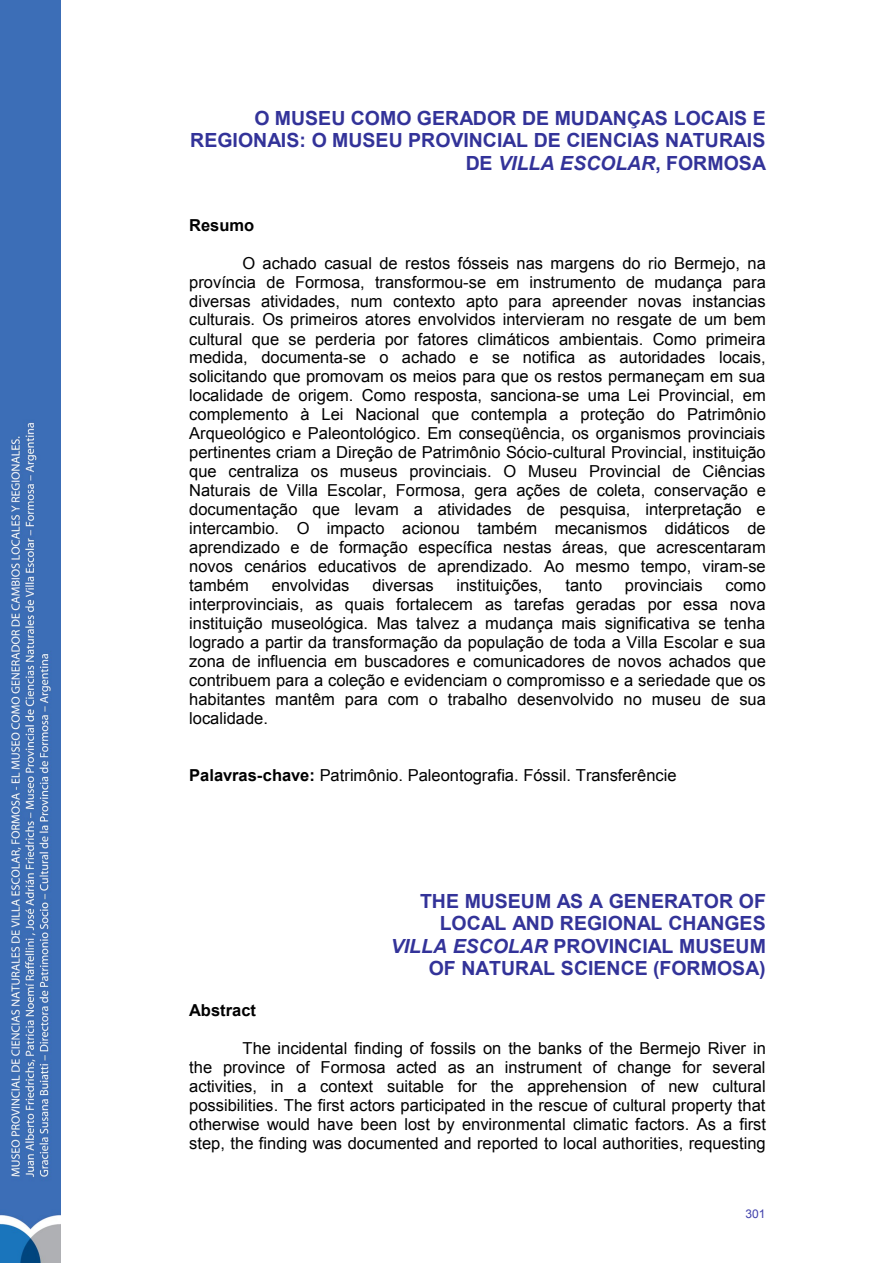
<style>
.page{position:relative;width:893px;height:1263px;background:#fff}
.page>*{position:absolute;margin:0;border:0;box-sizing:border-box;transform-origin:0 0}
.t1{font:700 19.5px/22.5px "Arial";color:#339;text-align:right}
.t2{font:16.5px/18.9px "Arial";color:#000;text-align:justify}
.t3{font:700 16.5px "Arial";color:#000}
.t4{font:12px "Arial";color:#4040ab}
.s1{font-style:italic}
.s2{font-weight:700}
</style>
<div class="page">
<img style="left:0;top:0;width:61px;height:1263px">
<p class="t1" style="left:190px;top:107px;width:577px">O MUSEU COMO GERADOR DE MUDANÇAS LOCAIS E<br>REGIONAIS: O MUSEU PROVINCIAL DE CIENCIAS NATURAIS<br>DE <span class="s1">VILLA ESCOLAR</span>, FORMOSA</p>
<p class="t3" style="left:189px;top:216px;width:66px">Resumo</p>
<p class="t2" style="left:189px;top:253px;width:578px;text-indent:53px">O achado casual de restos fósseis nas margens do rio Bermejo, na província de Formosa, transformou-se em instrumento de mudança para diversas atividades, num contexto apto para apreender novas instancias culturais. Os primeiros atores envolvidos intervieram no resgate de um bem cultural que se perderia por fatores climáticos ambientais. Como primeira medida, documenta-se o achado e se notifica as autoridades locais, solicitando que promovam os meios para que os restos permaneçam em sua localidade de origem. Como resposta, sanciona-se uma Lei Provincial, em complemento à Lei Nacional que contempla a proteção do Patrimônio Arqueológico e Paleontológico. Em conseqüência, os organismos provinciais pertinentes criam a Direção de Patrimônio Sócio-cultural Provincial, instituição que centraliza os museus provinciais. O Museu Provincial de Ciências Naturais de Villa Escolar, Formosa, gera ações de coleta, conservação e documentação que levam a atividades de pesquisa, interpretação e intercambio. O impacto acionou também mecanismos didáticos de aprendizado e de formação específica nestas áreas, que acrescentaram novos cenários educativos de aprendizado. Ao mesmo tempo, viram-se também</p>
<p class="t2" style="left:272px;top:576px;width:79px">envolvidas</p>
<p class="t2" style="left:372px;top:576px;width:63px">diversas</p>
<p class="t2" style="left:456px;top:576px;width:88px">instituições,</p>
<p class="t2" style="left:565px;top:576px;width:38px">tanto</p>
<p class="t2" style="left:625px;top:576px;width:79px">provinciais</p>
<p class="t2" style="left:189px;top:576px;width:578px;text-indent:536px">como interprovinciais, as quais fortalecem as tarefas geradas por essa nova instituição museológica. Mas talvez a mudança mais significativa se tenha logrado a partir da transformação da população de toda a Villa Escolar e sua zona de influencia em buscadores e comunicadores de novos achados que contribuem para a coleção e evidenciam o compromisso e a seriedade que os habitantes mantêm para com o trabalho desenvolvido no museu de sua localidade.</p>
<p class="t2" style="left:189px;top:766px;width:489px"><span class="s2">Palavras-chave:</span> Patrimônio. Paleontografia. Fóssil. Transferêncie</p>
<p class="t1" style="left:391px;top:890px;width:376px">THE MUSEUM AS A GENERATOR OF<br>LOCAL AND REGIONAL CHANGES<br><span class="s1">VILLA ESCOLAR</span> PROVINCIAL MUSEUM<br>OF NATURAL SCIENCE (FORMOSA)</p>
<p class="t3" style="left:189px;top:1001px;width:68px">Abstract</p>
<p class="t2" style="left:189px;top:1038px;width:578px;text-indent:53px">The incidental finding of fossils on the banks of the Bermejo River in the province of Formosa acted as an instrument of change for several activities, in a context suitable for the apprehension of new cultural possibilities. The first actors participated in the rescue of cultural property that otherwise would have been lost by environmental climatic factors. As a first step, the finding was documented and reported to local authorities, requesting</p>
<p class="t4" style="left:745px;top:1206px;width:22px">301</p>
</div>
